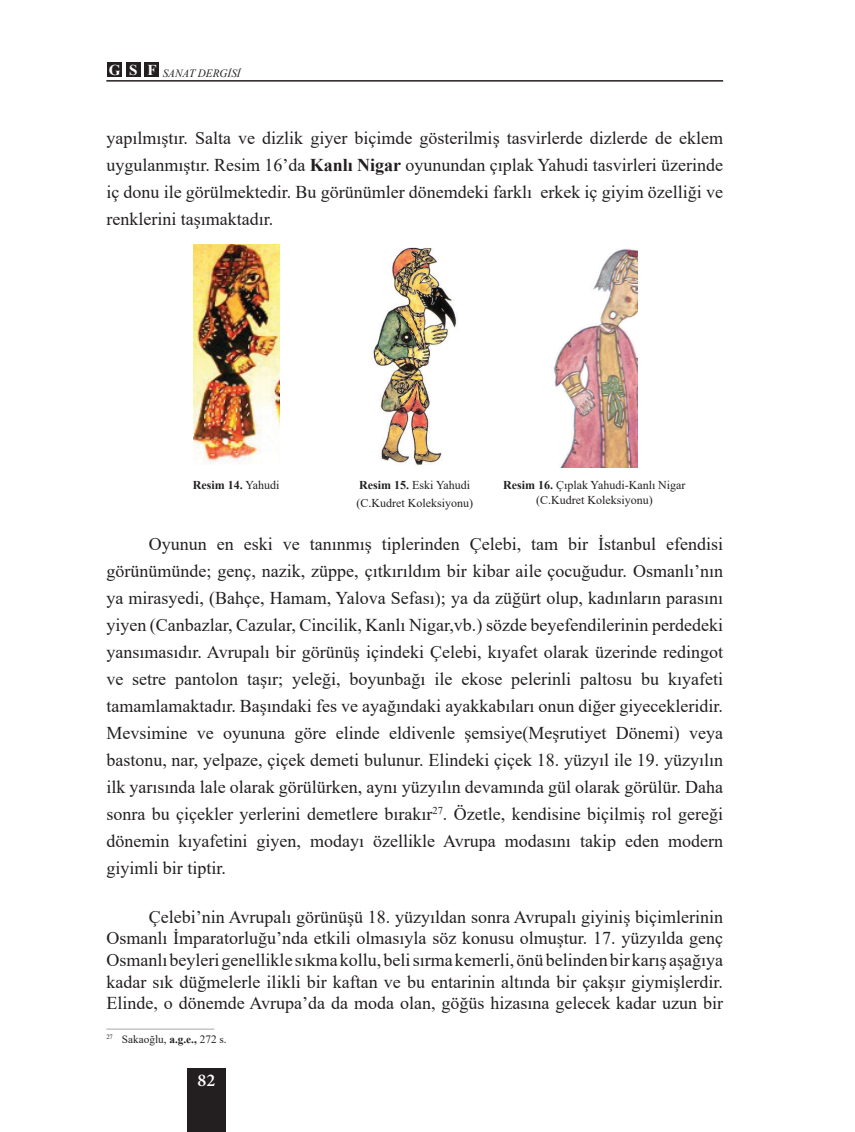
<style>
.page{position:relative;width:855px;height:1132px;background:#fff}
.page>*{position:absolute;margin:0;border:0;box-sizing:border-box;transform-origin:0 0}
.t1{font:18px/27px "Times New Roman";color:#231f20;text-align:justify}
.t2{font:600 18px "Minion Pro";color:#fff}
.t3{font:12px "Times New Roman";color:#231f20}
.t4{font:700 12px "Times New Roman";color:#231f20}
.DİPNOT{font:11.25px "Times New Roman";color:#231f20}
.t5{font:italic 11.25px "Times New Roman";color:#231f20}
.s1{font-weight:700}
.s2{font-weight:400}
</style>
<div class="page">
<hr style="left:106px;top:80px;width:617px;height:2px;background:#231f20">
<div style="left:187px;top:1067px;width:38px;height:64px;background:#231f20"></div>
<div style="left:107px;top:62px;width:15px;height:15px;background:#231f20"></div>
<div style="left:126px;top:62px;width:15px;height:15px;background:#231f20"></div>
<div style="left:144px;top:62px;width:15px;height:15px;background:#231f20"></div>
<hr style="left:106px;top:1028px;width:108px;height:1px;background:#a7a9ac">
<img style="left:193px;top:244px;width:86px;height:220px">
<img style="left:373px;top:247px;width:84px;height:219px">
<img style="left:554px;top:249px;width:84px;height:218px">
<p class="t5" style="left:109px;top:65px;width:133px"><sup>G</sup> <sup>S</sup> <sup>F</sup> SANAT DERGİSİ</p>
<p class="t1" style="left:106px;top:124px;width:618px">yapılmıştır. Salta ve dizlik giyer biçimde gösterilmiş tasvirlerde dizlerde de eklem uygulanmıştır. Resim 16’da <span class="s1">Kanlı Nigar</span> oyunundan çıplak Yahudi tasvirleri üzerinde iç donu ile görülmektedir. Bu görünümler dönemdeki farklı erkek iç giyim özelliği ve renklerini taşımaktadır.</p>
<p class="t4" style="left:193px;top:476px;width:88px">Resim 14. <span class="s2">Yahudi</span></p>
<p class="t3" style="left:359px;top:476px;width:113px"><span class="s1">Resim 15.</span> Eski Yahudi</p>
<p class="t3" style="left:356px;top:494px;width:118px">(C.Kudret Koleksiyonu)</p>
<p class="t3" style="left:503px;top:476px;width:184px"><span class="s1">Resim 16.</span> Çıplak Yahudi-Kanlı Nigar</p>
<p class="t3" style="left:536px;top:491px;width:118px">(C.Kudret Koleksiyonu)</p>
<p class="t1" style="left:106px;top:529px;width:618px;text-indent:43px">Oyunun en eski ve tanınmış tiplerinden Çelebi, tam bir İstanbul efendisi görünümünde; genç, nazik, züppe, çıtkırıldım bir kibar aile çocuğudur. Osmanlı’nın ya mirasyedi, (Bahçe, Hamam, Yalova Sefası); ya da züğürt olup, kadınların parasını yiyen (Canbazlar, Cazular, Cincilik, Kanlı Nigar,vb.) sözde beyefendilerinin perdedeki yansımasıdır. Avrupalı bir görünüş içindeki Çelebi, kıyafet olarak üzerinde redingot ve setre pantolon taşır; yeleği, boyunbağı ile ekose pelerinli paltosu bu kıyafeti tamamlamaktadır. Başındaki fes ve ayağındaki ayakkabıları onun diğer giyecekleridir.<br>Mevsimine ve oyununa göre elinde eldivenle şemsiye(Meşrutiyet Dönemi) veya bastonu, nar, yelpaze, çiçek demeti bulunur. Elindeki çiçek 18. yüzyıl ile 19. yüzyılın ilk yarısında lale olarak görülürken, aynı yüzyılın devamında gül olarak görülür. Daha sonra bu çiçekler yerlerini demetlere bırakır<sup>27</sup>. Özetle, kendisine biçilmiş rol gereği dönemin kıyafetini giyen, modayı özellikle Avrupa modasını takip eden modern giyimli bir tiptir.</p>
<p class="t1" style="left:106px;top:904px;width:618px;line-height:21.6px;text-indent:43px">Çelebi’nin Avrupalı görünüşü 18. yüzyıldan sonra Avrupalı giyiniş biçimlerinin Osmanlı İmparatorluğu’nda etkili olmasıyla söz konusu olmuştur. 17. yüzyılda genç Osmanlı beyleri genellikle sıkma kollu, beli sırma kemerli, önü belinden bir karış aşağıya kadar sık düğmelerle ilikli bir kaftan ve bu entarinin altında bir çakşır giymişlerdir.<br>Elinde, o dönemde Avrupa’da da moda olan, göğüs hizasına gelecek kadar uzun bir</p>
<p class="DİPNOT" style="left:106px;top:1030px;width:122px"><sup>27</sup> Sakaoğlu, <span class="s1">a.g.e.,</span> 272 s.</p>
<p class="t2" style="left:197px;top:1067px;width:19px">82</p>
</div>
